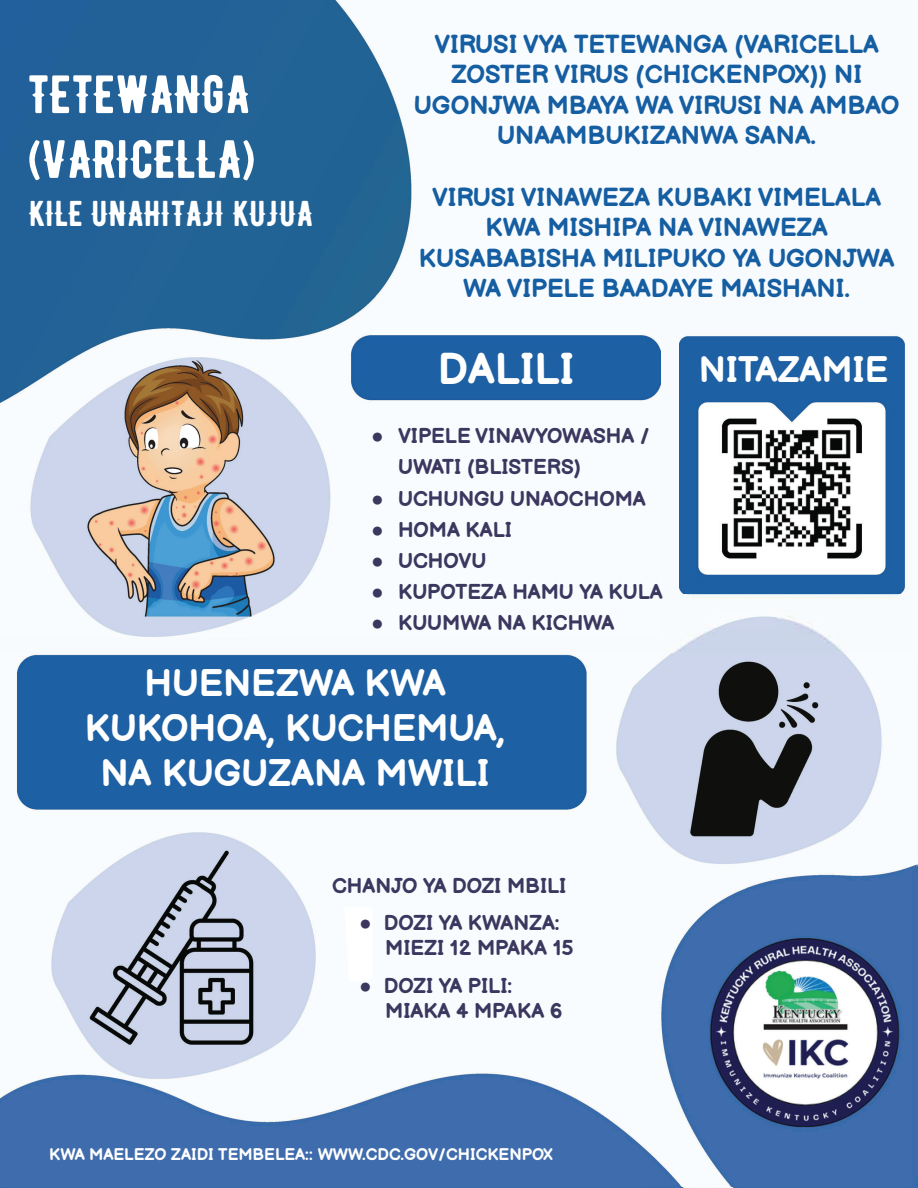
<style>
.page{position:relative;width:918px;height:1188px;background:#fff}
.page>*{position:absolute;margin:0;border:0;box-sizing:border-box;transform-origin:0 0}
.t1{font:54px/64.8px "BERNIERREGULAR";color:#fff}
.t2{font:700 43.5px "Balsamiq Sans";color:#fff}
.t3{font:700 37.5px/45px "Balsamiq Sans";color:#fff;text-align:center}
.t4{font:36px "BERNIERREGULAR";color:#fff}
.t5{font:700 36px "Balsamiq Sans";color:#fff}
.t6{font:700 25.5px/30.6px "Balsamiq Sans";color:#155ea2;text-align:center}
.t7{font:700 21px/25.2px "Balsamiq Sans";color:#3c375f}
.t8{font:700 16.5px "Balsamiq Sans";color:#fff}
.s1{font-family:"Arial"}
</style>
<div class="page">
<img style="left:0;top:3px;width:918px;height:1185px">
<img style="left:0;top:0;width:661px;height:636px">
<img style="left:680px;top:334px;width:226px;height:259px">
<img style="left:714px;top:615px;width:62px;height:13px">
<img style="left:0;top:654px;width:916px;height:533px">
<svg style="left:345px;top:907px;width:28px;height:76px"></svg>
<p class="t1" style="left:28px;top:52px;width:229px">TETEWANGA (VARICELLA)</p>
<p class="t4" style="left:29px;top:184px;width:286px">KILE UNAHITAJI KUJUA</p>
<p class="t6" style="left:414px;top:26px;width:487px">VIRUSI VYA TETEWANGA (VARICELLA<br>ZOSTER VIRUS (CHICKENPOX)) NI<br>UGONJWA MBAYA WA VIRUSI NA AMBAO<br>UNAAMBUKIZANWA SANA.</p>
<p class="t6" style="left:419px;top:179px;width:477px">VIRUSI VINAWEZA KUBAKI VIMELALA<br>KWA MISHIPA NA VINAWEZA<br>KUSABABISHA MILIPUKO YA UGONJWA<br>WA VIPELE BAADAYE MAISHANI.</p>
<p class="t2" style="left:438px;top:331px;width:138px">DALILI</p>
<p class="t5" style="left:699px;top:338px;width:191px">NITAZAMIE</p>
<p class="t7" style="left:398px;top:418px;width:253px;line-height:31.2px;text-indent:-27px"><span class="s1">●</span> VIPELE VINAVYOWASHA /<br>UWATI (BLISTERS)</p>
<p class="t7" style="left:371px;top:483px;width:276px"><span class="s1">●</span> UCHUNGU UNAOCHOMA</p>
<p class="t7" style="left:371px;top:515px;width:142px"><span class="s1">●</span> HOMA KALI</p>
<p class="t7" style="left:371px;top:546px;width:117px"><span class="s1">●</span> UCHOVU</p>
<p class="t7" style="left:371px;top:577px;width:293px"><span class="s1">●</span> KUPOTEZA HAMU YA KULA</p>
<p class="t7" style="left:371px;top:608px;width:245px"><span class="s1">●</span> KUUMWA NA KICHWA</p>
<p class="t3" style="left:85px;top:656px;width:422px">HUENEZWA KWA<br>KUKOHOA, KUCHEMUA,<br>NA KUGUZANA MWILI</p>
<p class="t7" style="left:332px;top:871px;width:236px">CHANJO YA DOZI MBILI</p>
<p class="t7" style="left:385px;top:908px;width:190px;text-indent:-26px"><span class="s1">●</span> DOZI YA KWANZA:<br>MIEZI 12 MPAKA 15</p>
<p class="t7" style="left:385px;top:970px;width:179px;text-indent:-26px"><span class="s1">●</span> DOZI YA PILI:<br>MIAKA 4 MPAKA 6</p>
<p class="t8" style="left:49px;top:1140px;width:505px">KWA MAELEZO ZAIDI TEMBELEA:: WWW.CDC.GOV/CHICKENPOX</p>
</div>
